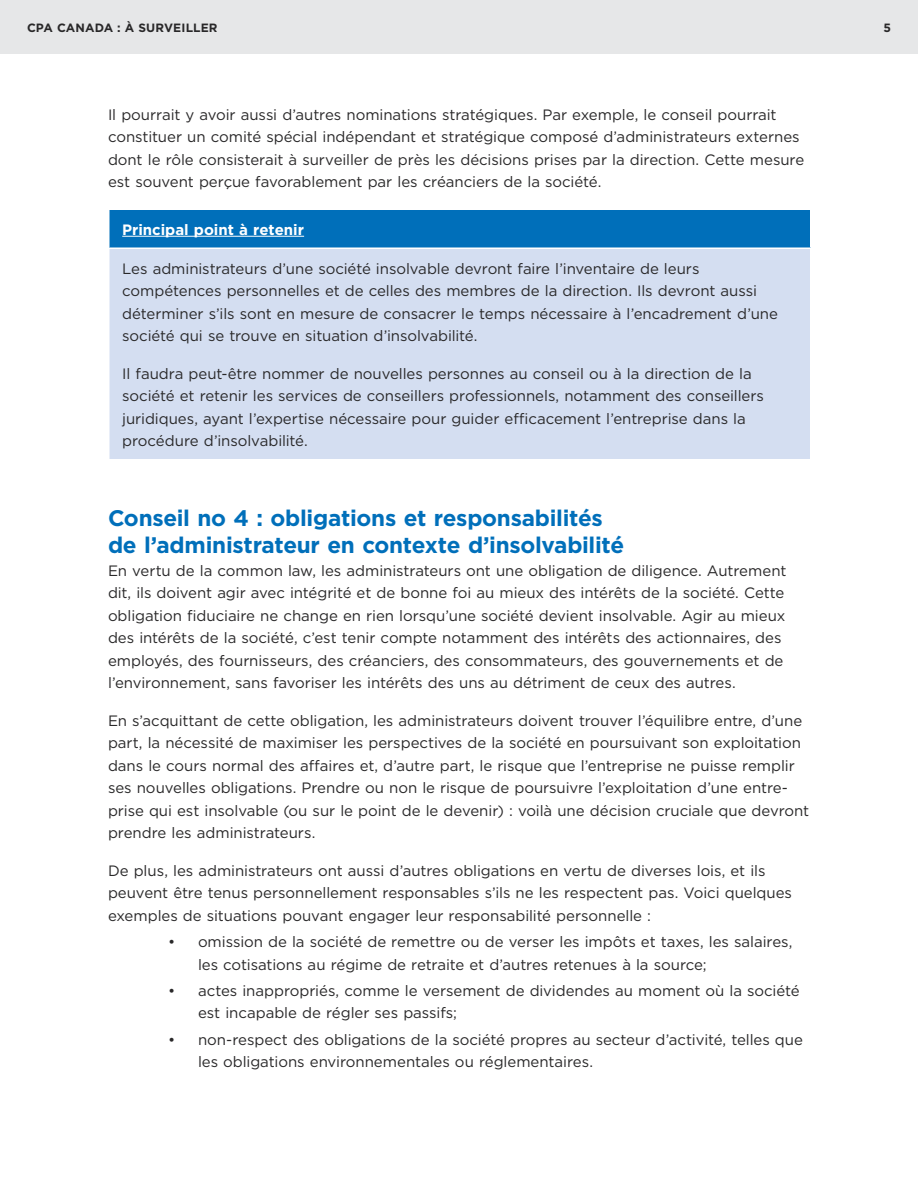
<style>
.page{position:relative;width:918px;height:1188px;background:#fff}
.page>*{position:absolute;margin:0;border:0;box-sizing:border-box;transform-origin:0 0}
.CPA_head1{font:700 22.5px/27px "Gotham";letter-spacing:-.015em;color:#006fba}
.CPA__body{font:15px/22.5px "Gotham";letter-spacing:-.005em;color:#292829}
.CPA__para1{font:15px/22.5px "Gotham";letter-spacing:-.005em;color:#292829}
.CPA_tableText-header{font:700 15px "Gotham";color:#fff}
.t1{font:700 12px "Gotham";letter-spacing:.005em;color:#292829}
</style>
<div class="page">
<div style="left:0;top:0;width:918px;height:54px;background:#e6e7e8"></div>
<div style="left:109px;top:209px;width:702px;height:39px;background:#006fba"></div>
<div style="left:109px;top:248px;width:702px;height:212px;background:#d4def1"></div>
<hr style="left:108px;top:249px;width:2px;height:210px;background:#fff">
<hr style="left:810px;top:249px;width:2px;height:210px;background:#fff">
<hr style="left:108px;top:459px;width:704px;height:1px;background:#fff">
<hr style="left:108px;top:208px;width:704px;height:2px;background:#fff">
<hr style="left:108px;top:210px;width:2px;height:37px;background:#fff">
<hr style="left:810px;top:210px;width:2px;height:37px;background:#fff">
<hr style="left:108px;top:247px;width:704px;height:2px;background:#fff">
<hr style="left:122px;top:236px;width:182px;height:1px;background:#fff">
<p class="t1" style="left:27px;top:20px;width:192px">CPA CANADA : À SURVEILLER</p>
<p class="t1" style="left:883px;top:20px;width:9px">5</p>
<p class="CPA__body" style="left:108px;top:103px;width:698px">Il pourrait y avoir aussi d’autres nominations stratégiques. Par exemple, le conseil pourrait constituer un comité spécial indépendant et stratégique composé d’administrateurs externes dont le rôle consisterait à surveiller de près les décisions prises par la direction. Cette mesure est souvent perçue favorablement par les créanciers de la société.</p>
<h1 class="CPA_tableText-header" style="left:122px;top:219px;width:183px">Principal point à retenir</h1>
<p class="CPA__body" style="left:122px;top:257px;width:657px">Les administrateurs d’une société insolvable devront faire l’inventaire de leurs compétences personnelles et de celles des membres de la direction. Ils devront aussi déterminer s’ils sont en mesure de consacrer le temps nécessaire à l’encadrement d’une société qui se trouve en situation d’insolvabilité.</p>
<p class="CPA__body" style="left:122px;top:362px;width:643px">Il faudra peut-être nommer de nouvelles personnes au conseil ou à la direction de la société et retenir les services de conseillers professionnels, notamment des conseillers juridiques, ayant l’expertise nécessaire pour guider efficacement l’entreprise dans la procédure d’insolvabilité.</p>
<h1 class="CPA_head1" style="left:108px;top:505px;width:518px">Conseil no 4 : obligations et responsabilités de l’administrateur en contexte d’insolvabilité</h1>
<p class="CPA__para1" style="left:108px;top:559px;width:680px">En vertu de la common law, les administrateurs ont une obligation de diligence. Autrement dit, ils doivent agir avec intégrité et de bonne foi au mieux des intérêts de la société. Cette obligation fiduciaire ne change en rien lorsqu’une société devient insolvable. Agir au mieux des intérêts de la société, c’est tenir compte notamment des intérêts des actionnaires, des employés, des fournisseurs, des créanciers, des consommateurs, des gouvernements et de l’environnement, sans favoriser les intérêts des uns au détriment de ceux des autres.</p>
<p class="CPA__body" style="left:108px;top:709px;width:703px">En s’acquittant de cette obligation, les administrateurs doivent trouver l’équilibre entre, d’une part, la nécessité de maximiser les perspectives de la société en poursuivant son exploitation dans le cours normal des affaires et, d’autre part, le risque que l’entreprise ne puisse remplir ses nouvelles obligations. Prendre ou non le risque de poursuivre l’exploitation d’une entre&shy;prise qui est insolvable (ou sur le point de le devenir) : voilà une décision cruciale que devront prendre les administrateurs.</p>
<p class="CPA__body" style="left:108px;top:859px;width:686px">De plus, les administrateurs ont aussi d’autres obligations en vertu de diverses lois, et ils peuvent être tenus personnellement responsables s’ils ne les respectent pas. Voici quelques exemples de situations pouvant engager leur responsabilité personnelle :</p>
<p class="CPA__para1" style="left:198px;top:930px;width:596px;text-indent:-30px">• omission de la société de remettre ou de verser les impôts et taxes, les salaires, les cotisations au régime de retraite et d’autres retenues à la source;</p>
<p class="CPA__para1" style="left:198px;top:979px;width:603px;text-indent:-30px">• actes inappropriés, comme le versement de dividendes au moment où la société est incapable de régler ses passifs;</p>
<p class="CPA__para1" style="left:198px;top:1028px;width:607px;text-indent:-30px">• non-respect des obligations de la société propres au secteur d’activité, telles que les obligations environnementales ou réglementaires.</p>
</div>
